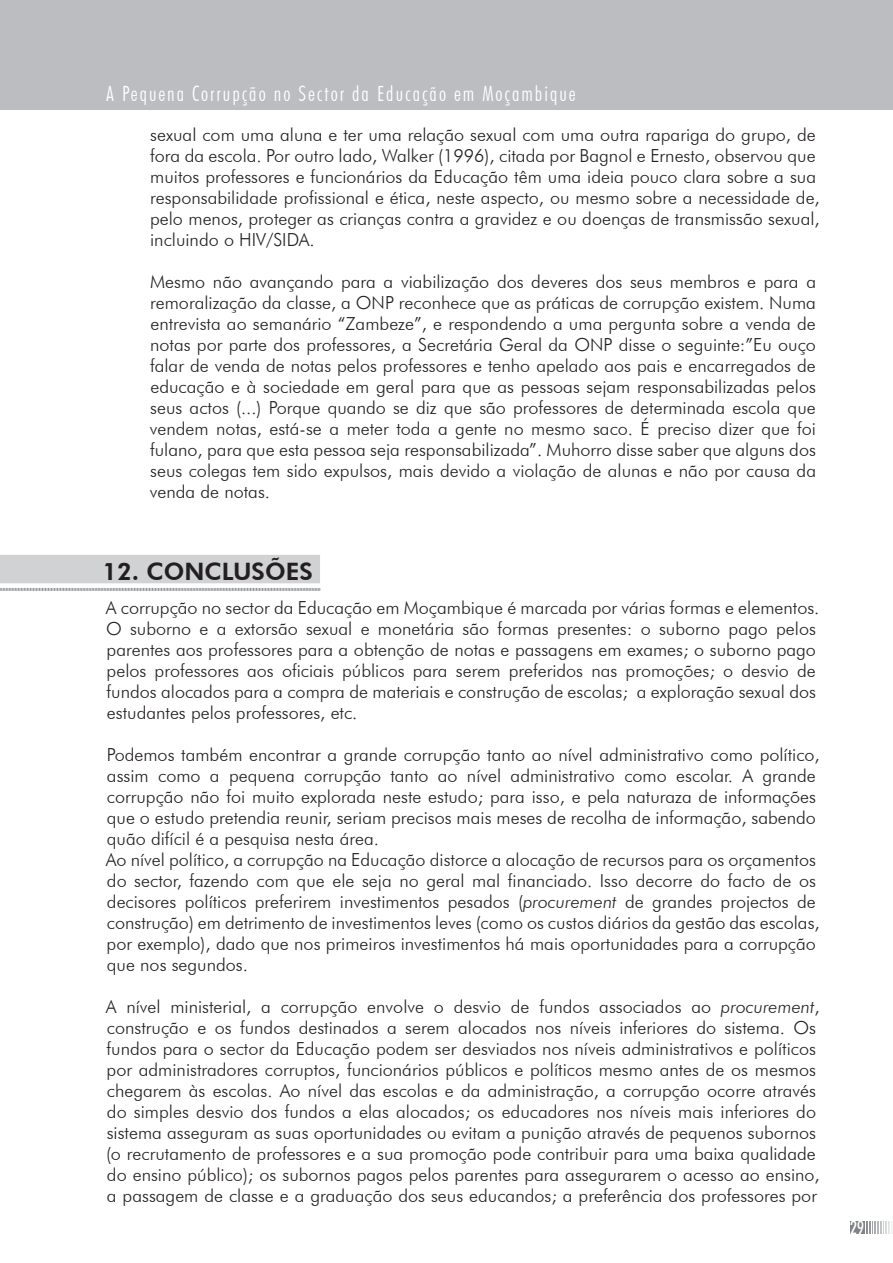
<style>
.page{position:relative;width:893px;height:1263px;background:#fff}
.page>*{position:absolute;margin:0;border:0;box-sizing:border-box;transform-origin:0 0}
.TITULOS_MM{font:800 24px "Futura BT";color:#231f20}
.t1{font:300 condensed 21px "Futura BT";letter-spacing:.095em;color:#fff}
.Texto_Normal_MM{font:300 18px/21px "Futura BT";color:#231f20}
.Texto_do_Subtitulo_M{font:300 18px/21px "Futura BT";color:#231f20;text-align:justify}
.Footnote_Text_MM{font:300 18px/21px "Futura BT";color:#231f20}
.t2{font:500 condensed 18px "Futura BT";color:#fff}
.s1{font-style:italic}
</style>
<div class="page">
<div style="left:850px;top:1221px;width:13px;height:13px;background:#808285"></div>
<svg style="left:863px;top:1221px;width:30px;height:13px"></svg>
<svg style="left:866px;top:1221px;width:25px;height:12px"></svg>
<div style="left:0;top:0;width:893px;height:109px;background:#bcbdc0"></div>
<svg style="left:0;top:588px;width:320px;height:3px"></svg>
<div style="left:0;top:555px;width:320px;height:28px;background:#d1d2d4"></div>
<p class="t1" style="left:106px;top:81px;width:471px">A Pequena Corrupção no Sector da Educação em Moçambique</p>
<p class="Footnote_Text_MM" style="left:150px;top:124px;width:671px">sexual com uma aluna e ter uma relação sexual com uma outra rapariga do grupo, de fora da escola. Por outro lado, Walker (1996), citada por Bagnol e Ernesto, observou que muitos professores e funcionários da Educação têm uma ideia pouco clara sobre a sua responsabilidade profissional e ética, neste aspecto, ou mesmo sobre a necessidade de, pelo menos, proteger as crianças contra a gravidez e ou doenças de transmissão sexual, incluindo o HIV/SIDA.</p>
<p class="Texto_do_Subtitulo_M" style="left:150px;top:271px;width:668px">Mesmo não avançando para a viabilização dos deveres dos seus membros e para a remoralização da classe, a ONP reconhece que as práticas de corrupção existem. Numa entrevista ao semanário “Zambeze”, e respondendo a uma pergunta sobre a venda de notas por parte dos professores, a Secretária Geral da ONP disse o seguinte:”Eu ouço falar de venda de notas pelos professores e tenho apelado aos pais e encarregados de educação e à sociedade em geral para que as pessoas sejam responsabilizadas pelos seus actos (...) Porque quando se diz que são professores de determinada escola que vendem notas, está-se a meter toda a gente no mesmo saco. É preciso dizer que foi fulano, para que esta pessoa seja responsabilizada”. Muhorro disse saber que alguns dos seus colegas tem sido expulsos, mais devido a violação de alunas e não por causa da venda de notas.</p>
<p class="TITULOS_MM" style="left:102px;top:557px;width:212px">12. CONCLUSÕES</p>
<p class="Texto_Normal_MM" style="left:106px;top:597px;width:715px">A corrupção no sector da Educação em Moçambique é marcada por várias formas e elementos.<br>O suborno e a extorsão sexual e monetária são formas presentes: o suborno pago pelos parentes aos professores para a obtenção de notas e passagens em exames; o suborno pago pelos professores aos oficiais públicos para serem preferidos nas promoções; o desvio de fundos alocados para a compra de materiais e construção de escolas; a exploração sexual dos estudantes pelos professores, etc.</p>
<p class="Texto_Normal_MM" style="left:107px;top:744px;width:715px">Podemos também encontrar a grande corrupção tanto ao nível administrativo como político, assim como a pequena corrupção tanto ao nível administrativo como escolar. A grande corrupção não foi muito explorada neste estudo; para isso, e pela naturaza de informações que o estudo pretendia reunir, seriam precisos mais meses de recolha de informação, sabendo quão difícil é a pesquisa nesta área.</p>
<p class="Texto_Normal_MM" style="left:106px;top:849px;width:715px">Ao nível político, a corrupção na Educação distorce a alocação de recursos para os orçamentos do sector, fazendo com que ele seja no geral mal financiado. Isso decorre do facto de os decisores políticos preferirem investimentos pesados (<span class="s1">procurement</span> de grandes projectos de construção) em detrimento de investimentos leves (como os custos diários da gestão das escolas, por exemplo), dado que nos primeiros investimentos há mais oportunidades para a corrupção que nos segundos.</p>
<p class="Texto_Normal_MM" style="left:106px;top:996px;width:715px">A nível ministerial, a corrupção envolve o desvio de fundos associados ao <span class="s1">procurement</span>, construção e os fundos destinados a serem alocados nos níveis inferiores do sistema. Os fundos para o sector da Educação podem ser desviados nos níveis administrativos e políticos por administradores corruptos, funcionários públicos e políticos mesmo antes de os mesmos chegarem às escolas. Ao nível das escolas e da administração, a corrupção ocorre através do simples desvio dos fundos a elas alocados; os educadores nos níveis mais inferiores do sistema asseguram as suas oportunidades ou evitam a punição através de pequenos subornos (o recrutamento de professores e a sua promoção pode contribuir para uma baixa qualidade do ensino público); os subornos pagos pelos parentes para assegurarem o acesso ao ensino, a passagem de classe e a graduação dos seus educandos; a preferência dos professores por</p>
<p class="t2" style="left:850px;top:1217px;width:14px">29</p>
</div>
